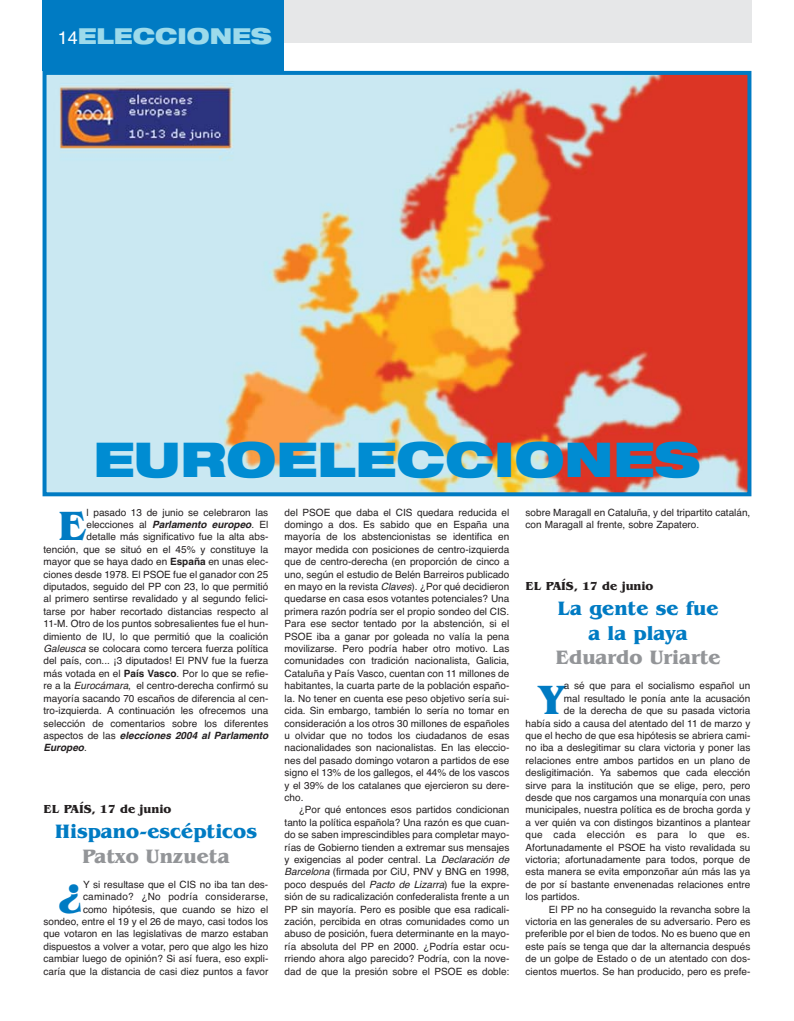
<style>
.page{position:relative;width:794px;height:1021px;background:#fff}
.page>*{position:absolute;margin:0;border:0;box-sizing:border-box;transform-origin:0 0}
.t1{font:900 expanded 48px "Helvetica Neue";color:#008cd2}
.t2{font:700 42.2px "Benguiat IT Cby BT";color:#007bc3}
.t3{font:900 expanded 22px "Helvetica Neue";color:#9cdaeb}
.t4{font:700 20px/24.8px "Benguiat IT Cby BT";color:#007bc3;text-align:center}
.t5{font:700 20px "Benguiat IT Cby BT";color:#939598}
.t6{font:700 12px "Benguiat IT Cby BT";color:#231f20}
.t7{font:10px/12.4px "Helvetica";color:#231f20}
.t8{font:italic 700 10px "Helvetica";color:#231f20}
.t9{font:10px "Helvetica";letter-spacing:.02em;color:#231f20}
.s1{font-family:"Helvetica";font-weight:400;font-stretch:normal;font-size:18px;color:#fff}
.s2{font-weight:400;font-style:normal}
.s3{font-weight:700}
.s4{font-style:italic}
</style>
<div class="page">
<div style="left:43px;top:0;width:708px;height:43px;background:#e6e7e8"></div>
<div style="left:43px;top:0;width:240px;height:71px;background:#007bc3"></div>
<img style="left:48px;top:76px;width:698px;height:415px">
<div style="left:43px;top:71px;width:708px;height:425px;border:4px solid #007bc3"></div>
<h3 class="t3" style="left:58px;top:28px;width:216px"><span class="s1">14</span>ELECCIONES</h3>
<h1 class="t1" style="left:93px;top:441px;width:609px">EUROELECCIONES</h1>
<h2 class="t2" style="left:58px;top:510px;width:30px">E</h2>
<p class="t7" style="left:87px;top:507px;width:183px">l pasado 13 de junio se celebraron las</p>
<p class="t8" style="left:87px;top:521px;width:183px"><span class="s2">e l e c c i o n e s a l</span> Parlamento europeo<span class="s2">. E l</span></p>
<p class="t7" style="left:87px;top:531px;width:183px">detalle más significativo fue la alta abs-</p>
<p class="t7" style="left:44px;top:544px;width:226px">tención, que se situó en el 45% y constituye la</p>
<p class="t7" style="left:44px;top:556px;width:226px">mayor que se haya dado en <span class="s3">España</span> en unas elec-</p>
<p class="t7" style="left:44px;top:569px;width:226px">ciones desde 1978. El PSOE fue el ganador con 25</p>
<p class="t7" style="left:44px;top:581px;width:226px">diputados, seguido del PP con 23, lo que permitió</p>
<p class="t7" style="left:44px;top:593px;width:226px">al primero sentirse revalidado y al segundo felici-</p>
<p class="t7" style="left:44px;top:606px;width:226px">tarse por haber recortado distancias respecto al</p>
<p class="t7" style="left:44px;top:618px;width:226px">11-M. Otro de los puntos sobresalientes fue el hun-</p>
<p class="t7" style="left:44px;top:631px;width:226px">dimiento de IU, lo que permitió que la coalición</p>
<p class="t7" style="left:44px;top:643px;width:226px"><span class="s4">Galeusca</span> se colocara como tercera fuerza política</p>
<p class="t7" style="left:44px;top:655px;width:226px">del país, con... ¡3 diputados! El PNV fue la fuerza</p>
<p class="t7" style="left:44px;top:668px;width:226px">más votada en el <span class="s3">País Vasco</span>. Por lo que se refie-</p>
<p class="t7" style="left:44px;top:680px;width:226px">re a la <span class="s4">Eurocámara</span>, el centro-derecha confirmó su</p>
<p class="t7" style="left:44px;top:693px;width:226px">mayoría sacando 70 escaños de diferencia al cen-</p>
<p class="t7" style="left:44px;top:705px;width:226px">tro-izquierda. A continuación les ofrecemos una</p>
<p class="t7" style="left:44px;top:717px;width:226px">selección de comentarios sobre los diferentes</p>
<p class="t8" style="left:44px;top:731px;width:228px"><span class="s2">a s p e c t o s d e l a s</span> elecciones 2004 al Parlamento</p>
<p class="t8" style="left:44px;top:744px;width:45px">Europeo<span class="s2">.</span></p>
<p class="t6" style="left:44px;top:804px;width:129px">EL PAÍS, 17 de junio</p>
<h3 class="t4" style="left:55px;top:821px;width:203px">Hispano-escépticos</h3>
<h3 class="t5" style="left:82px;top:848px;width:149px">Patxo Unzueta</h3>
<h2 class="t2" style="left:58px;top:882px;width:27px">¿</h2>
<p class="t7" style="left:44px;top:879px;width:226px;text-align:right">Y si resultase que el CIS no iba tan des&shy;caminado? ¿No podría considerarse,<br>como hipótesis, que cuando se hizo el<br>sondeo, entre el 19 y el 26 de mayo, casi todos los que votaron en las legislativas de marzo estaban dispuestos a volver a votar, pero que algo les hizo cambiar luego de opinión? Si así fuera, eso expli&shy;caría que la distancia de casi diez puntos a favor</p>
<p class="t7" style="left:284px;top:507px;width:226px;text-align:justify">del PSOE que daba el CIS quedara reducida el domingo a dos. Es sabido que en España una mayoría de los abstencionistas se identifica en mayor medida con posiciones de centro-izquierda que de centro-derecha (en proporción de cinco a uno, según el estudio de Belén Barreiros publicado en mayo en la revista <span class="s4">Claves</span>). ¿Por qué decidieron quedarse en casa esos votantes potenciales? Una primera razón podría ser el propio sondeo del CIS.<br>Para ese sector tentado por la abstención, si el PSOE iba a ganar por goleada no valía la pena movilizarse. Pero podría haber otro motivo. Las comunidades con tradición nacionalista, Galicia, Cataluña y País Vasco, cuentan con 11 millones de habitantes, la cuarta parte de la población españo&shy;la. No tener en cuenta ese peso objetivo sería sui&shy;cida. Sin embargo, también lo sería no tomar en consideración a los otros 30 millones de españoles u olvidar que no todos los ciudadanos de esas nacionalidades son nacionalistas. En las eleccio&shy;nes del pasado domingo votaron a partidos de ese signo el 13% de los gallegos, el 44% de los vascos y el 39% de los catalanes que ejercieron su dere&shy;cho.</p>
<p class="t7" style="left:284px;top:804px;width:228px;text-indent:14px">¿Por qué entonces esos partidos condicionan tanto la política española? Una razón es que cuan&shy;do se saben imprescindibles para completar mayo&shy;rías de Gobierno tienden a extremar sus mensajes y exigencias al poder central. La <span class="s4">Declaración de Barcelona</span> (firmada por CiU, PNV y BNG en 1998, poco después del <span class="s4">Pacto de Lizarra</span>) fue la expre&shy;sión de su radicalización confederalista frente a un PP sin mayoría. Pero es posible que esa radicali&shy;zación, percibida en otras comunidades como un abuso de posición, fuera determinante en la mayo&shy;ría absoluta del PP en 2000. ¿Podría estar ocu&shy;rriendo ahora algo parecido? Podría, con la nove&shy;dad de que la presión sobre el PSOE es doble:</p>
<p class="t7" style="left:525px;top:507px;width:226px">sobre Maragall en Cataluña, y del tripartito catalán, con Maragall al frente, sobre Zapatero.</p>
<p class="t6" style="left:525px;top:581px;width:129px">EL PAÍS, 17 de junio</p>
<h3 class="t4" style="left:557px;top:597px;width:163px">La gente se fue a la playa</h3>
<h3 class="t5" style="left:555px;top:650px;width:167px">Eduardo Uriarte</h3>
<h2 class="t2" style="left:540px;top:684px;width:26px">Y</h2>
<p class="t7" style="left:564px;top:680px;width:188px">a sé que para el socialismo español un</p>
<p class="t7" style="left:564px;top:693px;width:188px">mal resultado le ponía ante la acusación</p>
<p class="t7" style="left:564px;top:705px;width:188px">de la derecha de que su pasada victoria</p>
<p class="t7" style="left:525px;top:717px;width:226px">había sido a causa del atentado del 11 de marzo y</p>
<p class="t7" style="left:525px;top:730px;width:226px">que el hecho de que esa hipótesis se abriera cami-</p>
<p class="t7" style="left:525px;top:742px;width:226px">no iba a deslegitimar su clara victoria y poner las</p>
<p class="t7" style="left:525px;top:755px;width:226px">relaciones entre ambos partidos en un plano de</p>
<p class="t7" style="left:525px;top:767px;width:226px">desligitimación. Ya sabemos que cada elección</p>
<p class="t7" style="left:525px;top:779px;width:226px">sirve para la institución que se elige, pero, pero</p>
<p class="t7" style="left:525px;top:792px;width:226px">desde que nos cargamos una monarquía con unas</p>
<p class="t7" style="left:525px;top:804px;width:226px">municipales, nuestra política es de brocha gorda y</p>
<p class="t7" style="left:525px;top:817px;width:226px">a ver quién va con distingos bizantinos a plantear</p>
<p class="t9" style="left:525px;top:831px;width:226px">que cada elección es para lo que es.</p>
<p class="t7" style="left:525px;top:841px;width:226px">Afortunadamente el PSOE ha visto revalidada su</p>
<p class="t7" style="left:525px;top:854px;width:226px">victoria; afortunadamente para todos, porque de</p>
<p class="t7" style="left:525px;top:866px;width:226px">esta manera se evita emponzoñar aún más las ya</p>
<p class="t7" style="left:525px;top:879px;width:226px">de por sí bastante envenenadas relaciones entre</p>
<p class="t7" style="left:525px;top:891px;width:56px">los partidos.</p>
<p class="t7" style="left:549px;top:903px;width:203px">El PP no ha conseguido la revancha sobre la</p>
<p class="t7" style="left:525px;top:916px;width:226px">victoria en las generales de su adversario. Pero es</p>
<p class="t7" style="left:525px;top:928px;width:226px">preferible por el bien de todos. No es bueno que en</p>
<p class="t7" style="left:525px;top:941px;width:226px">este país se tenga que dar la alternancia después</p>
<p class="t7" style="left:525px;top:953px;width:226px">de un golpe de Estado o de un atentado con dos-</p>
<p class="t7" style="left:525px;top:965px;width:226px">cientos muertos. Se han producido, pero es prefe-</p>
</div>
